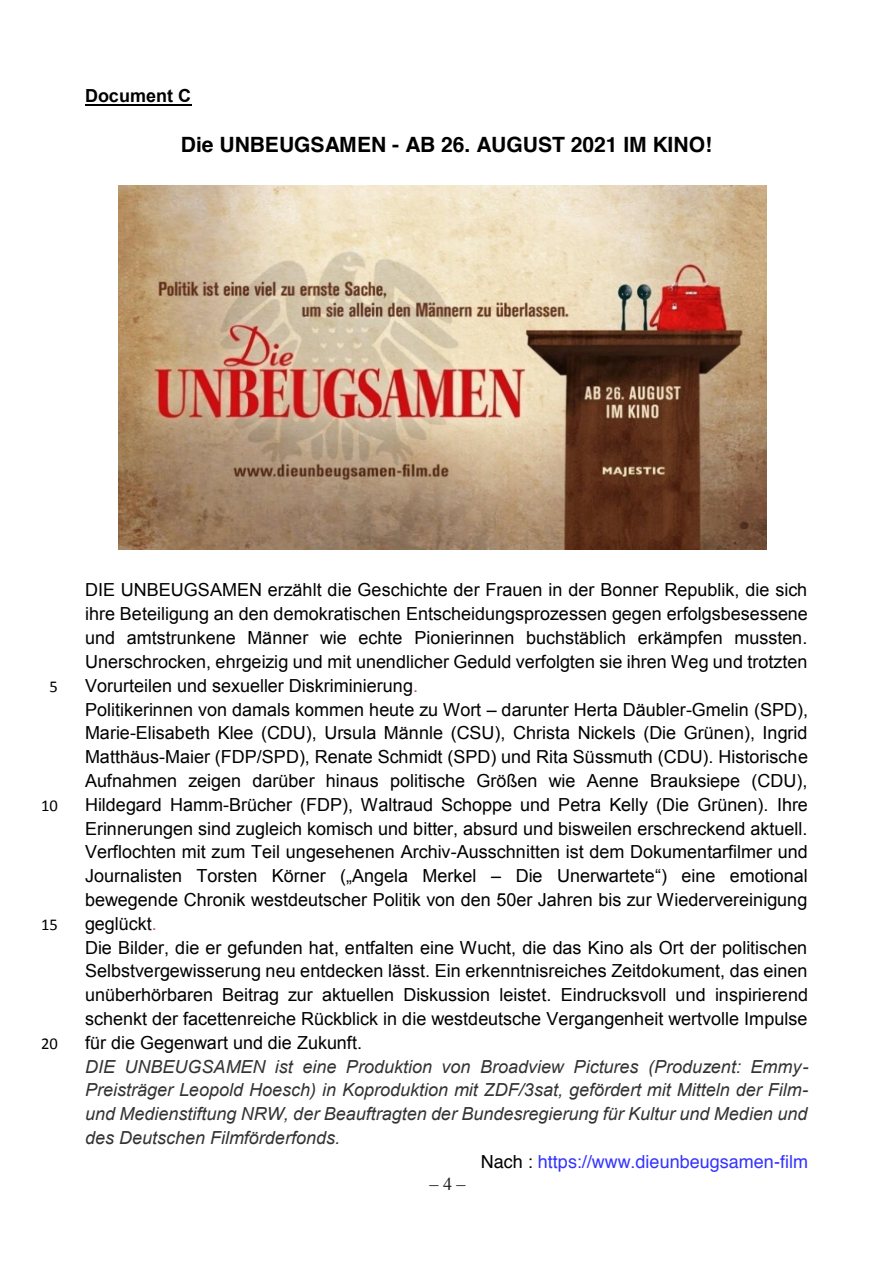
<style>
.page{position:relative;width:893px;height:1263px;background:#fff}
.page>*{position:absolute;margin:0;border:0;box-sizing:border-box;transform-origin:0 0}
.t1{font:700 21px "Helvetica";color:#000}
.t2{font:18px/23.9px "Arial";color:#000;text-align:justify}
.t3{font:italic 18px "Arial";color:#333}
.t4{font:18px "Helvetica";color:#33f}
.t5{font:700 18px "Arial";color:#000}
.t6{font:18px "Times New Roman";color:#231f20}
.t7{font:16.5px "Calibri";color:#000}
.s1{color:#c0504d}
.s2{color:#000}
</style>
<div class="page">
<hr style="left:85px;top:104px;width:106px;height:1px;background:#000">
<img style="left:119px;top:185px;width:648px;height:364px">
<p class="t5" style="left:85px;top:83px;width:108px">Document C</p>
<p class="t1" style="left:181px;top:128px;width:533px">Die UNBEUGSAMEN - AB 26. AUGUST 2021 IM KINO!</p>
<p class="t2" style="left:85px;top:578px;width:724px">DIE UNBEUGSAMEN erzählt die Geschichte der Frauen in der Bonner Republik, die sich ihre Beteiligung an den demokratischen Entscheidungsprozessen gegen erfolgsbesessene und amtstrunkene Männer wie echte Pionierinnen buchstäblich erkämpfen mussten.<br>Unerschrocken, ehrgeizig und mit unendlicher Geduld verfolgten sie ihren Weg und trotzten</p>
<p class="t7" style="left:50px;top:676px;width:10px">5</p>
<p class="t2" style="left:85px;top:674px;width:725px;text-align:left">Vorurteilen und sexueller Diskriminierung<span class="s1">.<br></span>Politikerinnen von damals kommen heute zu Wort – darunter Herta Däubler-Gmelin (SPD), Marie-Elisabeth Klee (CDU), Ursula Männle (CSU), Christa Nickels (Die Grünen), Ingrid Matthäus-Maier (FDP/SPD), Renate Schmidt (SPD) und Rita Süssmuth (CDU). Historische Aufnahmen zeigen darüber hinaus politische Größen wie Aenne Brauksiepe (CDU),</p>
<p class="t7" style="left:41px;top:795px;width:18px">10</p>
<p class="t2" style="left:85px;top:793px;width:724px">Hildegard Hamm-Brücher (FDP), Waltraud Schoppe und Petra Kelly (Die Grünen). Ihre Erinnerungen sind zugleich komisch und bitter, absurd und bisweilen erschreckend aktuell.<br>Verflochten mit zum Teil ungesehenen Archiv-Ausschnitten ist dem Dokumentarfilmer und Journalisten Torsten Körner („Angela Merkel – Die Unerwartete“) eine emotional bewegende Chronik westdeutscher Politik von den 50er Jahren bis zur Wiedervereinigung</p>
<p class="t7" style="left:41px;top:914px;width:18px">15</p>
<p class="t2" style="left:85px;top:912px;width:725px;text-align:left">geglückt<span class="s1">.<br></span>Die Bilder, die er gefunden hat, entfalten eine Wucht, die das Kino als Ort der politischen Selbstvergewisserung neu entdecken lässt. Ein erkenntnisreiches Zeitdokument, das einen unüberhörbaren Beitrag zur aktuellen Diskussion leistet. Eindrucksvoll und inspirierend schenkt der facettenreiche Rückblick in die westdeutsche Vergangenheit wertvolle Impulse</p>
<p class="t7" style="left:41px;top:1033px;width:18px">20</p>
<p class="t2" style="left:85px;top:1031px;width:279px">für die Gegenwart und die Zukunft.</p>
<p class="t3" style="left:85px;top:1054px;width:725px">DIE UNBEUGSAMEN ist eine Produktion von Broadview Pictures (Produzent: Emmy-</p>
<p class="t3" style="left:85px;top:1078px;width:725px">Preisträger Leopold Hoesch) in Koproduktion mit ZDF/3sat, gefördert mit Mitteln der Film-</p>
<p class="t3" style="left:85px;top:1102px;width:724px">und Medienstiftung NRW, der Beauftragten der Bundesregierung für Kultur und Medien und</p>
<p class="t3" style="left:85px;top:1126px;width:257px">des Deutschen Filmförderfonds.</p>
<p class="t4" style="left:481px;top:1147px;width:329px"><span class="s2">Nach :</span> https://www.dieunbeugsamen-film</p>
<p class="t6" style="left:430px;top:1172px;width:37px">‒ 4 ‒</p>
</div>
